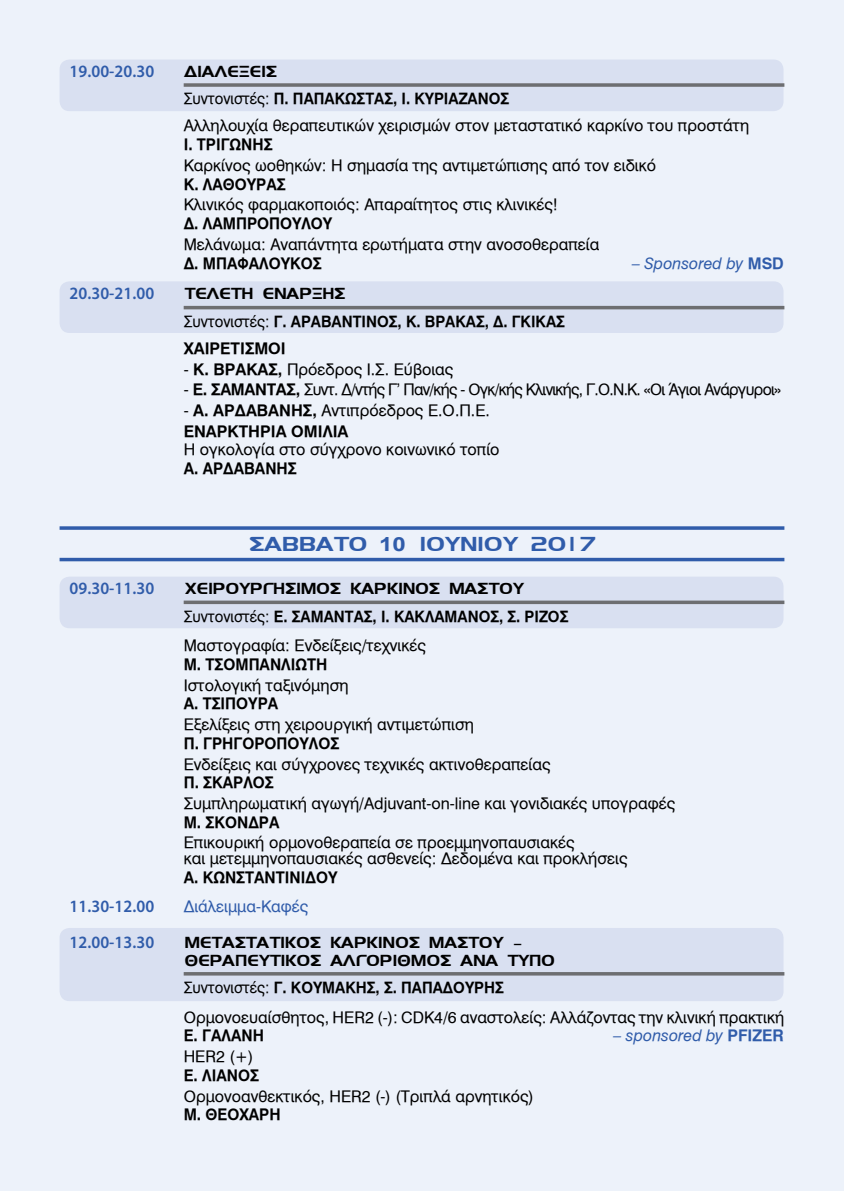
<style>
.page{position:relative;width:844px;height:1191px;background:#fff}
.page>*{position:absolute;margin:0;border:0;box-sizing:border-box;transform-origin:0 0}
.t1{font:21px "UB Omnius";color:#305caa;scale:1.2 1}
.t2{font:600 17.32px "Myriad Pro";letter-spacing:.005em;color:#305caa;scale:.95 1}
.t3{font:16.62px/17.5px "UB Omnius";color:#000;scale:1.1 1}
.t4{font:15.75px/15.8px "UB Helvetica";color:#000}
.t5{font:15.75px "UB Helvetica Bold";color:#000;scale:.95 1}
.t6{font:15.75px "UB Helvetica";letter-spacing:-.045em;color:#000}
.t7{font:15.75px "UB Helvetica Bold";color:#000}
.t8{font:15.75px "UB Helvetica Italic";color:#305caa}
.t9{font:15.75px "UB Helvetica";color:#305caa}
.t10{font:15.4px "UB Helvetica Bold";color:#000;scale:.95 1}
.s1{font-family:"UB Helvetica"}
.s2{font-family:"UB Helvetica Bold"}
.s3{font-family:"Arial";font-weight:700;font-size:19.43px}
</style>
<div class="page">
<div style="left:0;top:0;width:843px;height:1191px;background:#edf2fa"></div>
<div style="left:60px;top:281px;width:723px;height:52px;background:#d9e0f1;border-radius:10px"></div>
<div style="left:60px;top:576px;width:723px;height:52px;background:#d9e0f1;border-radius:10px"></div>
<div style="left:60px;top:928px;width:723px;height:73px;background:#d9e0f1;border-radius:10px"></div>
<div style="left:60px;top:60px;width:723px;height:51px;background:#d9e0f1;border-radius:10px"></div>
<svg style="left:60px;top:526px;width:724px;height:4px;background:#476eb3"></svg>
<hr style="left:60px;top:558px;width:724px;height:3px;background:#305caa">
<svg style="left:184px;top:600px;width:600px;height:4px;background:#7c7e83"></svg>
<hr style="left:184px;top:972px;width:600px;height:3px;background:#6d6e71">
<svg style="left:184px;top:83px;width:600px;height:4px;background:#7a7b80"></svg>
<hr style="left:184px;top:306px;width:600px;height:3px;background:#6d6e71">
<p class="t2" style="left:69px;top:60px;width:91px">19.00-20.30</p>
<p class="t3" style="left:184px;top:62px;width:86px">ΔΙΑΛΕΞΕΙΣ</p>
<p class="t10" style="left:184px;top:90px;width:344px"><span class="s1">Συντονιστές:</span> Π. ΠΑΠΑΚΩΣΤΑΣ, Ι. ΚΥΡΙΑΖΑΝΟΣ</p>
<p class="t4" style="left:184px;top:118px;width:567px">Αλληλουχία θεραπευτικών χειρισμών στον μεταστατικό καρκίνο του προστάτη</p>
<p class="t5" style="left:184px;top:135px;width:95px">Ι. ΤΡΙΓΩΝΗΣ</p>
<p class="t4" style="left:184px;top:157px;width:474px">Καρκίνος ωοθηκών: Η σημασία της αντιμετώπισης από τον ειδικό</p>
<p class="t5" style="left:184px;top:175px;width:109px">Κ. ΛΑΘΟΥΡΑΣ</p>
<p class="t4" style="left:184px;top:197px;width:376px">Κλινικός φαρμακοποιός: Απαραίτητος στις κλινικές!</p>
<p class="t5" style="left:184px;top:214px;width:158px">Δ. ΛΑΜΠΡΟΠΟΥΛΟΥ</p>
<p class="t4" style="left:184px;top:236px;width:417px">Μελάνωμα: Αναπάντητα ερωτήματα στην ανοσοθεραπεία</p>
<p class="t5" style="left:184px;top:254px;width:147px">Δ. ΜΠΑΦΑΛΟΥΚΟΣ</p>
<p class="t8" style="left:631px;top:254px;width:153px">– Sponsored by <span class="s2">MSD</span></p>
<p class="t2" style="left:69px;top:282px;width:91px">20.30-21.00</p>
<p class="t3" style="left:184px;top:285px;width:148px">ΤΕΛΕΤΗ ΕΝΑΡΞΗΣ</p>
<p class="t10" style="left:184px;top:312px;width:402px"><span class="s1">Συντονιστές:</span> Γ. ΑΡΑΒΑΝΤΙΝΟΣ, Κ. ΒΡΑΚΑΣ, Δ. ΓΚΙΚΑΣ</p>
<p class="t7" style="left:184px;top:339px;width:104px">ΧΑΙΡΕΤΙΣΜΟΙ</p>
<p class="t7" style="left:184px;top:360px;width:53px"><span class="s1">-</span> Κ. Βράκας</p>
<p class="t4" style="left:278px;top:361px;width:177px"><span class="s2">,</span> Πρόεδρος Ι.Σ. Εύβοιας</p>
<p class="t7" style="left:184px;top:380px;width:49px"><span class="s1">-</span> Ε. Σαμαντάς</p>
<p class="t6" style="left:295px;top:381px;width:487px"><span class="s2">,</span> Συντ. Δ/ντής Γ’ Παν/κής - Ογκ/κής Κλινικής, Γ.Ο.Ν.Κ. «Οι Άγιοι Ανάργυροι»</p>
<p class="t7" style="left:184px;top:401px;width:42px"><span class="s1">-</span> Α. αρδαβανης</p>
<p class="t4" style="left:312px;top:403px;width:179px"><span class="s2">,</span> Αντιπρόεδρος Ε.Ο.Π.Ε.</p>
<p class="t7" style="left:184px;top:422px;width:166px">ΕΝΑΡΚΤΗΡΙΑ ΟΜΙΛΙΑ</p>
<p class="t4" style="left:184px;top:442px;width:317px">Η ογκολογία στο σύγχρονο κοινωνικό τοπίο</p>
<p class="t5" style="left:184px;top:459px;width:121px">Α. ΑΡΔΑΒΑΝΗΣ</p>
<h1 class="t1" style="left:248px;top:533px;width:291px">ΣΑΒΒΑΤΟ <span class="s3">10</span> ΙΟΥΝΙΟΥ 2017</h1>
<p class="t2" style="left:69px;top:577px;width:91px">09.30-11.30</p>
<p class="t3" style="left:184px;top:580px;width:310px">ΧΕΙΡΟΥΡΓΗΣΙΜΟΣ ΚΑΡΚΙΝΟΣ ΜΑΣΤΟΥ</p>
<p class="t10" style="left:184px;top:607px;width:406px"><span class="s1">Συντονιστές:</span> Ε. ΣΑΜΑΝΤΑΣ, Ι. ΚΑΚΛΑΜΑΝΟΣ, Σ. ΡΙΖΟΣ</p>
<p class="t4" style="left:184px;top:638px;width:244px">Μαστογραφία: Ενδείξεις/τεχνικές</p>
<p class="t5" style="left:184px;top:655px;width:153px">Μ. ΤΣΟΜΠΑΝΛΙΩΤΗ</p>
<p class="t4" style="left:184px;top:677px;width:166px">Ιστολογική ταξινόμηση</p>
<p class="t5" style="left:184px;top:694px;width:101px">Α. ΤΣΙΠΟΥΡΑ</p>
<p class="t4" style="left:184px;top:717px;width:292px">Εξελίξεις στη χειρουργική αντιμετώπιση</p>
<p class="t5" style="left:184px;top:734px;width:165px">Π. ΓΡΗΓΟΡΟΠΟΥΛΟΣ</p>
<p class="t4" style="left:184px;top:756px;width:368px">Ενδείξεις και σύγχρονες τεχνικές ακτινοθεραπείας</p>
<p class="t5" style="left:184px;top:773px;width:96px">Π. ΣΚΑΡΛΟΣ</p>
<p class="t4" style="left:184px;top:795px;width:493px">Συμπληρωματική αγωγή/Αdjuvant-on-line και γονιδιακές υπογραφές</p>
<p class="t5" style="left:184px;top:813px;width:102px">Μ. ΣΚΟΝΔΡΑ</p>
<p class="t4" style="left:184px;top:835px;width:445px">Επικουρική ορμονοθεραπεία σε προεμμηνοπαυσιακές<br>και μετεμμηνοπαυσιακές ασθενείς: Δεδομένα και προκλήσεις</p>
<p class="t5" style="left:184px;top:868px;width:163px">Α. ΚΩΝΣΤΑΝΤΙΝΙΔΟΥ</p>
<p class="t2" style="left:69px;top:895px;width:91px">11.30-12.00</p>
<p class="t9" style="left:184px;top:897px;width:126px">Διάλειμμα-Καφές</p>
<p class="t2" style="left:69px;top:931px;width:91px">12.00-13.30</p>
<p class="t3" style="left:184px;top:934px;width:338px">ΜΕΤΑΣΤΑΤΙΚΟΣ ΚΑΡΚΙΝΟΣ ΜΑΣΤΟΥ -<br>ΘΕΡΑΠΕΥΤΙΚΟΣ ΑΛΓΟΡΙΘΜΟΣ ΑΝΑ ΤΥΠΟ</p>
<p class="t10" style="left:184px;top:978px;width:338px"><span class="s1">Συντονιστές:</span> Γ. ΚΟΥΜΑΚΗΣ, Σ. ΠΑΠΑΔΟΥΡΗΣ</p>
<p class="t4" style="left:184px;top:1009px;width:602px">Ορμονοευαίσθητος, HER2 (-): CDK4/6 αναστολείς: Αλλάζοντας την κλινική πρακτική</p>
<p class="t5" style="left:184px;top:1026px;width:86px">E. ΓΑΛΑΝΗ</p>
<p class="t8" style="left:613px;top:1026px;width:172px">– sponsored by <span class="s2">PFIZER</span></p>
<p class="t4" style="left:184px;top:1049px;width:71px">HER2 (+)</p>
<p class="t5" style="left:184px;top:1066px;width:81px">Ε. ΛΙΑΝΟΣ</p>
<p class="t4" style="left:184px;top:1088px;width:351px">Ορμονοανθεκτικός, HER2 (-) (Τριπλά αρνητικός)</p>
<p class="t5" style="left:184px;top:1105px;width:104px">Μ. ΘΕΟΧΑΡΗ</p>
</div>
